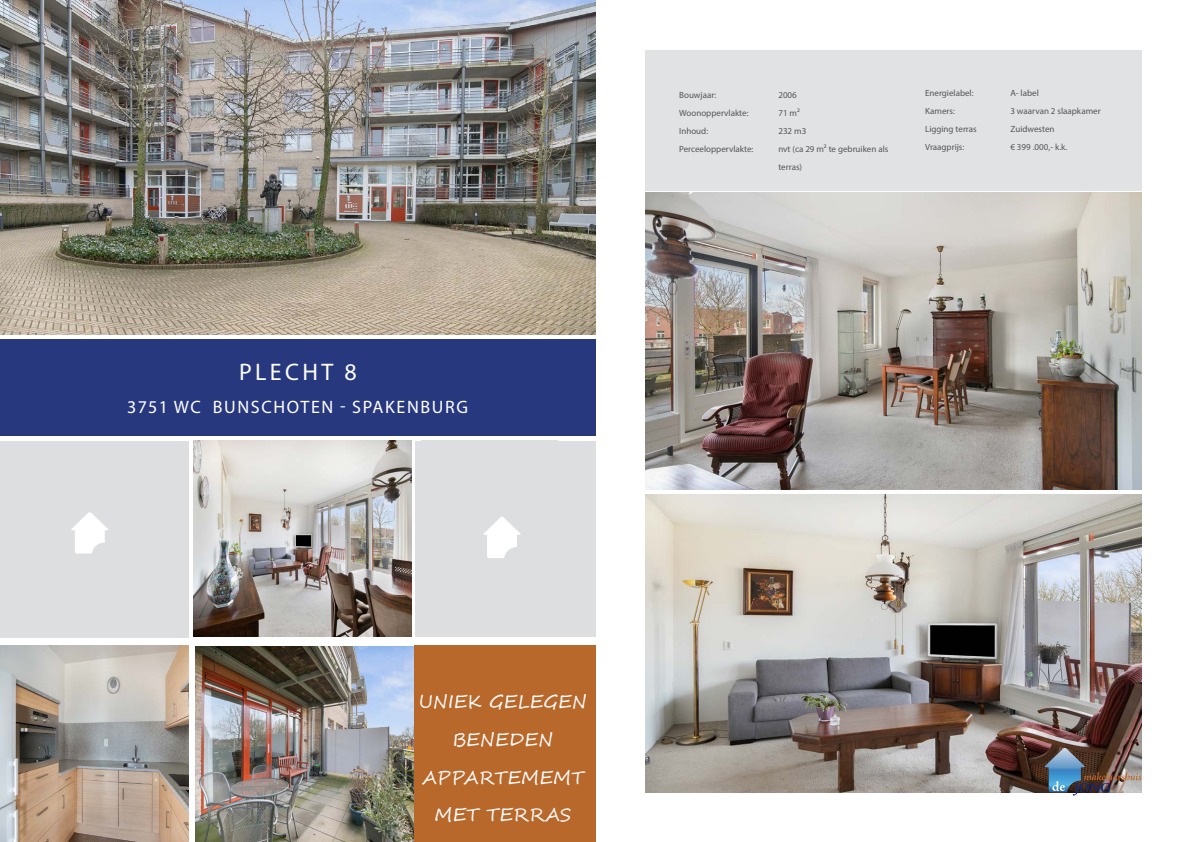
<style>
.page{position:relative;width:1191px;height:842px;background:#fff}
.page>*{position:absolute;margin:0;border:0;box-sizing:border-box;transform-origin:0 0}
.t1{font:24px "Myriad Pro";letter-spacing:.14em;color:#fff}
.t2{font:18px/37.7px "Segoe Script";letter-spacing:.01em;color:#fff;text-align:center}
.t3{font:18px "Myriad Pro";letter-spacing:.09em;color:#fff}
.t4{font:9px/18px "Myriad Pro";color:#545557}
</style>
<div class="page">
<img style="left:0;top:0;width:595px;height:334px">
<img style="left:0;top:645px;width:188px;height:197px">
<img style="left:195px;top:646px;width:219px;height:196px">
<img style="left:645px;top:192px;width:496px;height:297px">
<img style="left:645px;top:494px;width:496px;height:298px">
<img style="left:193px;top:440px;width:218px;height:196px">
<div style="left:415px;top:441px;width:180px;height:195px;background:#dddee0"></div>
<div style="left:414px;top:645px;width:181px;height:197px;background:#b9682c"></div>
<div style="left:0;top:441px;width:188px;height:197px;background:#dddee0"></div>
<svg style="left:71px;top:512px;width:37px;height:42px"></svg>
<div style="left:0;top:339px;width:595px;height:97px;background:#27387e"></div>
<div style="left:645px;top:50px;width:496px;height:140px;background:#e1e2e4"></div>
<img style="left:1044px;top:748px;width:97px;height:47px">
<div style="left:421px;top:440px;width:137px;height:197px;background:#dddee0"></div>
<svg style="left:484px;top:517px;width:36px;height:41px"></svg>
<p class="t1" style="left:239px;top:357px;width:119px">PLECHT 8</p>
<p class="t3" style="left:127px;top:396px;width:342px">3751 WC BUNSCHOTEN - SPAKENBURG</p>
<p class="t4" style="left:679px;top:85px;width:39px">Bouwjaar:</p>
<p class="t4" style="left:679px;top:103px;width:71px">Woonoppervlakte:</p>
<p class="t4" style="left:679px;top:121px;width:31px">Inhoud:</p>
<p class="t4" style="left:679px;top:139px;width:76px">Perceeloppervlakte:</p>
<p class="t4" style="left:778px;top:85px;width:20px">2006</p>
<p class="t4" style="left:778px;top:103px;width:23px">71 m²</p>
<p class="t4" style="left:778px;top:121px;width:29px">232 m3</p>
<p class="t4" style="left:778px;top:139px;width:111px">nvt (ca 29 m² te gebruiken als terras)</p>
<p class="t4" style="left:925px;top:84px;width:50px">Energielabel:</p>
<p class="t4" style="left:925px;top:102px;width:31px">Kamers:</p>
<p class="t4" style="left:925px;top:120px;width:53px">Ligging terras</p>
<p class="t4" style="left:925px;top:138px;width:41px">Vraagprijs:</p>
<p class="t4" style="left:1010px;top:84px;width:30px">A- label</p>
<p class="t4" style="left:1010px;top:102px;width:92px">3 waarvan 2 slaapkamer</p>
<p class="t4" style="left:1010px;top:120px;width:46px">Zuidwesten</p>
<p class="t4" style="left:1010px;top:138px;width:58px">€ 399 .000,- k.k.</p>
<p class="t2" style="left:419px;top:683px;width:170px">UNIEK GELEGEN<br>BENEDEN</p>
<p class="t2" style="left:422px;top:759px;width:164px">APPARTEMEMT</p>
<p class="t2" style="left:434px;top:796px;width:138px">MET TERRAS</p>
</div>
